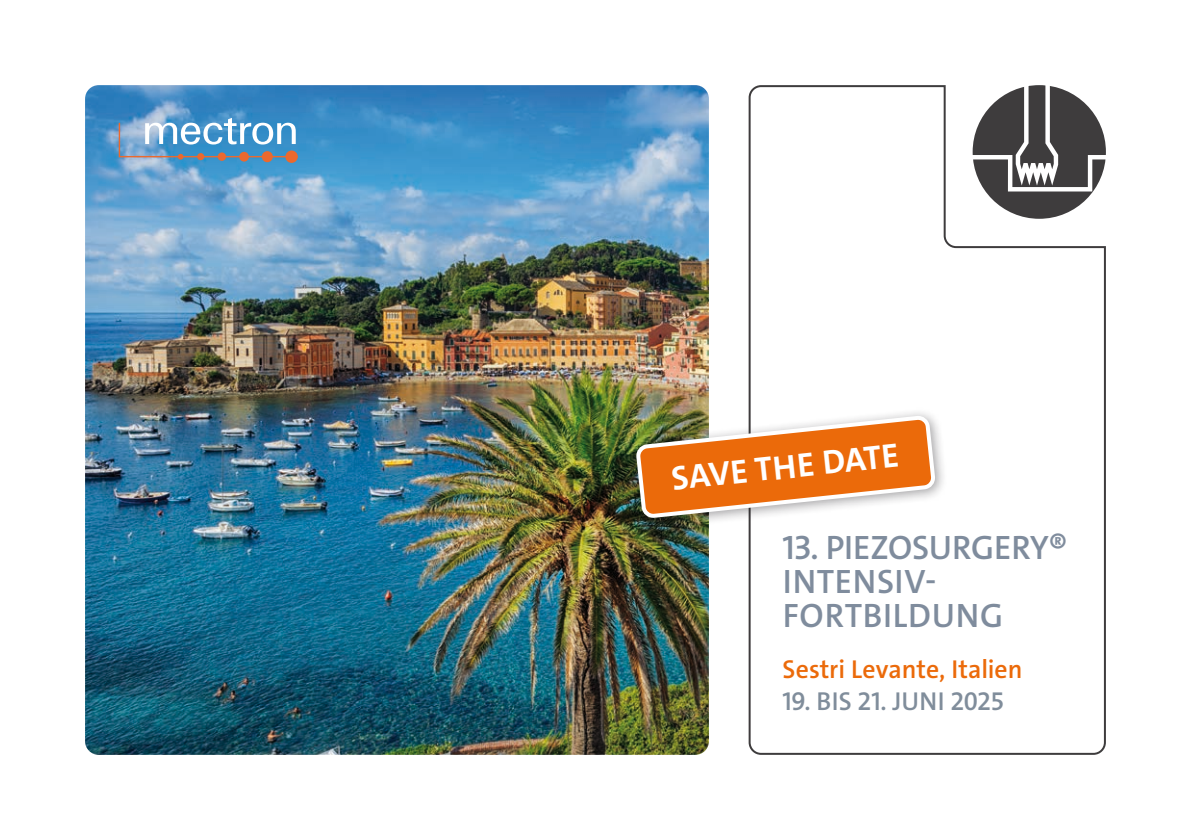
<style>
.page{position:relative;width:1191px;height:840px;background:#fff}
.page>*{position:absolute;margin:0;border:0;box-sizing:border-box;transform-origin:0 0}
.t1{font:600 34px/34px "The Sans C5";letter-spacing:.02em;color:#7f8c9d}
.t2{font:700 34px "The Sans C5";color:#fff}
.t3{font:600 26px "The Sans C5";color:#eb6a0a}
.t4{font:600 26px "The Sans C5";letter-spacing:.01em;color:#808d9b}
</style>
<div class="page">
<img style="left:85px;top:85px;width:624px;height:669px">
<svg style="left:748px;top:85px;width:358px;height:670px"></svg>
<svg style="left:972px;top:85px;width:134px;height:134px"></svg>
<div style="left:628px;top:407px;width:320px;height:123px;background:#1a171c;opacity:.4"></div>
<svg style="left:638px;top:416px;width:296px;height:100px"></svg>
<svg style="left:239px;top:152px;width:10px;height:9px"></svg>
<div style="left:262px;top:151px;width:11px;height:11px;background:#eb692e;border-radius:50%"></div>
<svg style="left:285px;top:150px;width:13px;height:13px"></svg>
<svg style="left:119px;top:118px;width:179px;height:41px;background:#79a6c9"></svg>
<p class="t2" style="left:669px;top:457px;width:230px;rotate:-6deg">SAVE THE DATE</p>
<p class="t1" style="left:782px;top:530px;width:286px">13. PIEZOSURGERY®<br>INTENSIV-<br>FORTBILDUNG</p>
<p class="t3" style="left:782px;top:651px;width:241px">Sestri Levante, Italien</p>
<p class="t4" style="left:782px;top:683px;width:223px">19. BIS 21. JUNI 2025</p>
</div>
